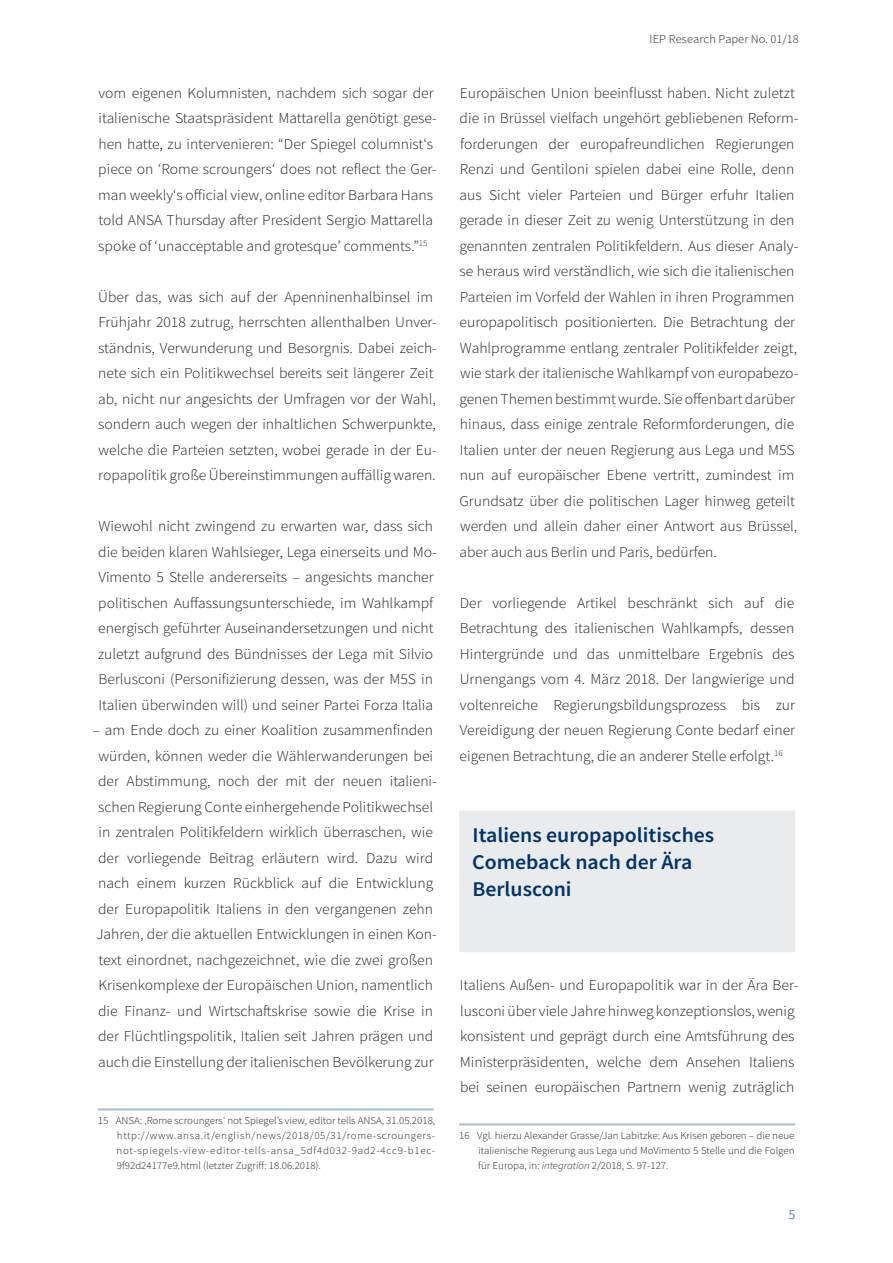
<style>
.page{position:relative;width:893px;height:1263px;background:#fff}
.page>*{position:absolute;margin:0;border:0;box-sizing:border-box;transform-origin:0 0}
.Ü_Kapitelüberschrift{font:600 21px/27px "Source Sans Pro";color:#036;scale:1.04 1}
.Text_Absatz{font:300 15px/25.5px "Source Sans Pro";color:#231f20;scale:1.04 1}
.Text_1__Absatz{font:300 15px/25.5px "Source Sans Pro";color:#231f20;scale:1.04 1}
.t1{font:300 13.5px "Source Sans Pro";color:#036}
.t2{font:300 12px "Source Sans Pro";letter-spacing:.01em;color:#231f20;scale:1.04 1}
.Fußnotentext{font:300 10.5px/15px "Source Sans Pro";color:#231f20;text-align:justify;scale:1.04 1}
.s1{font-style:italic}
</style>
<div class="page">
<hr style="left:98px;top:1108px;width:336px;height:2px;background:#b3c2d1">
<div style="left:459px;top:811px;width:336px;height:75px;background:#e9ebec"></div>
<div style="left:459px;top:877px;width:336px;height:75px;background:#e9ebec"></div>
<hr style="left:459px;top:1123px;width:336px;height:2px;background:#b3c2d1">
<p class="Text_Absatz" style="left:98px;top:80px;width:327px">vom eigenen Kolumnisten, nachdem sich sogar der italienische Staatspräsident Mattarella genötigt gese&shy;hen hatte, zu intervenieren: “Der Spiegel columnist‘s piece on ‘Rome scroungers‘ does not reflect the Ger&shy;man weekly‘s official view, online editor Barbara Hans told ANSA Thursday after President Sergio Mattarella spoke of ‘unacceptable and grotesque’ comments.”<sup>15</sup></p>
<p class="Text_Absatz" style="left:98px;top:284px;width:327px">Über das, was sich auf der Apenninenhalbinsel im Frühjahr 2018 zutrug, herrschten allenthalben Unver&shy;ständnis, Verwunderung und Besorgnis. Dabei zeich&shy;nete sich ein Politikwechsel bereits seit längerer Zeit ab, nicht nur angesichts der Umfragen vor der Wahl, sondern auch wegen der inhaltlichen Schwerpunkte, welche die Parteien setzten, wobei gerade in der Eu&shy;ropapolitik große Übereinstimmungen auffällig waren.</p>
<p class="Text_Absatz" style="left:98px;top:514px;width:327px">Wiewohl nicht zwingend zu erwarten war, dass sich die beiden klaren Wahlsieger, Lega einerseits und Mo-Vimento 5 Stelle andererseits – angesichts mancher politischen Auffassungsunterschiede, im Wahlkampf energisch geführter Auseinandersetzungen und nicht zuletzt aufgrund des Bündnisses der Lega mit Silvio Berlusconi (Personifizierung dessen, was der M5S in Italien überwinden will) und seiner Partei Forza Italia</p>
<p class="Text_Absatz" style="left:92px;top:718px;width:333px">– am Ende doch zu einer Koalition zusammenfinden würden, können weder die Wählerwanderungen bei der Abstimmung, noch der mit der neuen italieni&shy;schen Regierung Conte einhergehende Politikwechsel in zentralen Politikfeldern wirklich überraschen, wie der vorliegende Beitrag erläutern wird. Dazu wird nach einem kurzen Rückblick auf die Entwicklung der Europapolitik Italiens in den vergangenen zehn Jahren, der die aktuellen Entwicklungen in einen Kon&shy;text einordnet, nachgezeichnet, wie die zwei großen Krisenkomplexe der Europäischen Union, namentlich die Finanz- und Wirtschaftskrise sowie die Krise in der Flüchtlingspolitik, Italien seit Jahren prägen und auch die Einstellung der italienischen Bevölkerung zur</p>
<p class="Fußnotentext" style="left:116px;top:1113px;width:308px;text-indent:-19px">15 ANSA: ‚Rome scroungers‘ not Spiegel’s view, editor tells ANSA, 31.05.2018, http://www.ansa.it/english/news/2018/05/31/rome-scroungers&shy;not-spiegels-view-editor-tells-ansa_5df4d032-9ad2-4cc9-b1ec-9f92d24177e9.html (letzter Zugriff: 18.06.2018).</p>
<p class="t2" style="left:649px;top:32px;width:145px">IEP Research Paper No. 01/18</p>
<p class="Text_Absatz" style="left:459px;top:80px;width:327px">Europäischen Union beeinflusst haben. Nicht zuletzt die in Brüssel vielfach ungehört gebliebenen Reform&shy;forderungen der europafreundlichen Regierungen Renzi und Gentiloni spielen dabei eine Rolle, denn aus Sicht vieler Parteien und Bürger erfuhr Italien gerade in dieser Zeit zu wenig Unterstützung in den genannten zentralen Politikfeldern. Aus dieser Analy&shy;se heraus wird verständlich, wie sich die italienischen Parteien im Vorfeld der Wahlen in ihren Programmen europapolitisch positionierten. Die Betrachtung der Wahlprogramme entlang zentraler Politikfelder zeigt, wie stark der italienische Wahlkampf von europabezo&shy;genen Themen bestimmt wurde. Sie offenbart darüber hinaus, dass einige zentrale Reformforderungen, die Italien unter der neuen Regierung aus Lega und M5S nun auf europäischer Ebene vertritt, zumindest im Grundsatz über die politischen Lager hinweg geteilt werden und allein daher einer Antwort aus Brüssel, aber auch aus Berlin und Paris, bedürfen.</p>
<p class="Text_Absatz" style="left:460px;top:590px;width:324px;text-align:justify">Der vorliegende Artikel beschränkt sich auf die Betrachtung des italienischen Wahlkampfs, dessen Hintergründe und das unmittelbare Ergebnis des Urnengangs vom 4. März 2018. Der langwierige und voltenreiche Regierungsbildungsprozess bis zur Vereidigung der neuen Regierung Conte bedarf einer eigenen Betrachtung, die an anderer Stelle erfolgt.<sup>16</sup></p>
<p class="Ü_Kapitelüberschrift" style="left:472px;top:821px;width:234px">Italiens europapolitisches<br>Comeback nach der Ära<br>Berlusconi</p>
<p class="Text_1__Absatz" style="left:460px;top:973px;width:327px">Italiens Außen- und Europapolitik war in der Ära Ber&shy;lusconi über viele Jahre hinweg konzeptionslos, wenig konsistent und geprägt durch eine Amtsführung des Ministerpräsidenten, welche dem Ansehen Italiens bei seinen europäischen Partnern wenig zuträglich</p>
<p class="Fußnotentext" style="left:478px;top:1128px;width:306px;text-indent:-19px">16 Vgl. hierzu Alexander Grasse/Jan Labitzke: Aus Krisen geboren – die neue italienische Regierung aus Lega und MoVimento 5 Stelle und die Folgen für Europa, in: <span class="s1">integration</span> 2/2018, S. 97-127.</p>
<p class="t1" style="left:789px;top:1206px;width:8px">5</p>
</div>
